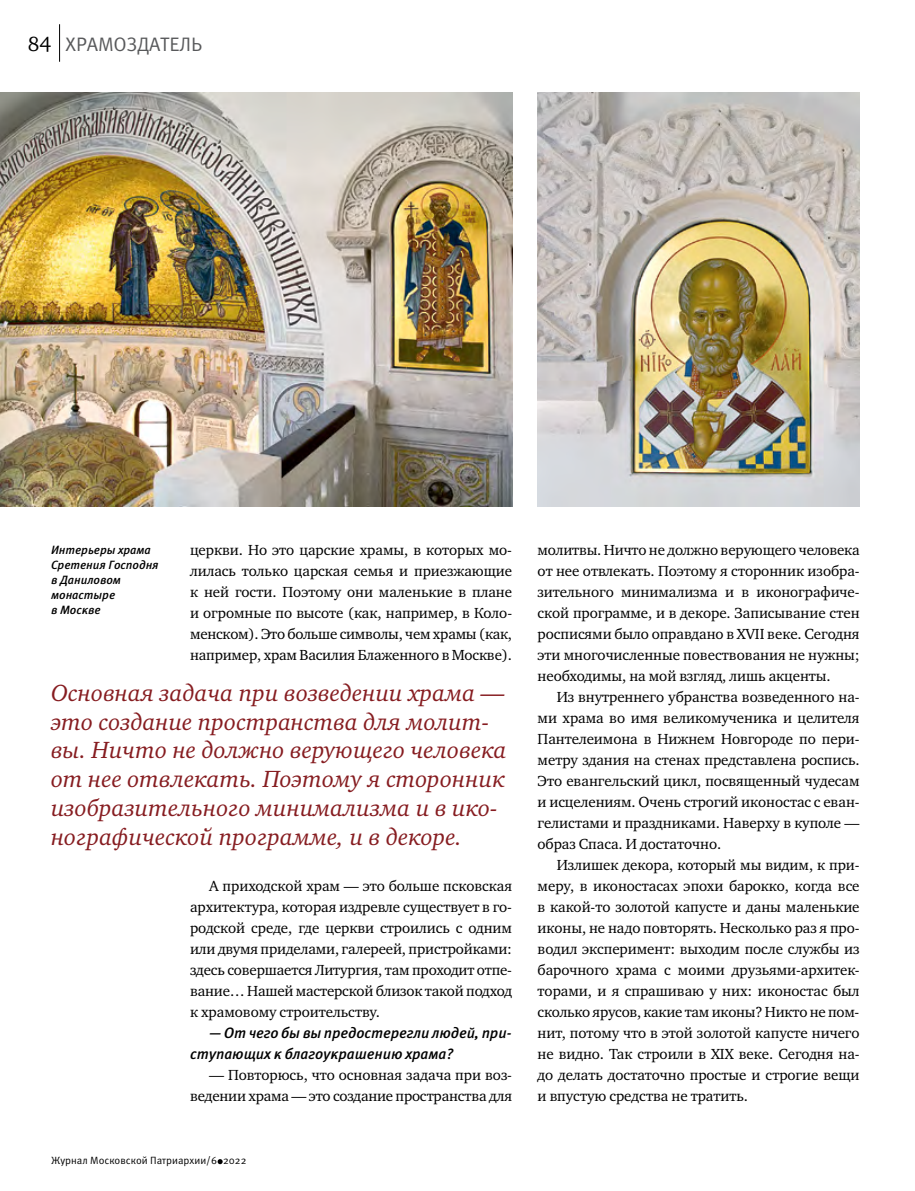
<style>
.page{position:relative;width:915px;height:1191px;background:#fff}
.page>*{position:absolute;margin:0;border:0;box-sizing:border-box;transform-origin:0 0}
.t1{font:italic 24px/28.8px "Charter ITC";color:#861c20}
.t2{font:19.5px "Meta Pro";letter-spacing:-.005em;color:#58595b}
.t3{font:15px/21px "Charter ITC";letter-spacing:-.005em;color:#000;text-align:justify}
.t4{font:italic 500 15px/21px "Meta Pro";letter-spacing:-.005em;color:#000}
.t5{font:italic 500 12px/15px "Meta Pro";letter-spacing:-.005em;color:#000}
.t6{font:10.5px "Meta Pro";color:#000}
.s1{font-family:"Charter ITC";font-size:21px;color:#000}
</style>
<div class="page">
<svg style="left:217px;top:1159px;width:5px;height:5px"></svg>
<hr style="left:59px;top:24px;width:1px;height:38px;background:#000">
<img style="left:0;top:93px;width:512px;height:413px">
<img style="left:537px;top:93px;width:322px;height:413px">
<h2 class="t2" style="left:28px;top:32px;width:176px"><span class="s1">84</span> ХРАМОЗДАТЕЛЬ</h2>
<p class="t5" style="left:51px;top:543px;width:109px">Интерьеры храма<br>Сретения Господня в Даниловом монастыре<br>в Москве</p>
<p class="t3" style="left:190px;top:539px;width:323px">церкви. Но это царские храмы, в которых мо&shy;лилась только царская семья и приезжающие к ней гости. Поэтому они маленькие в плане и огромные по высоте (как, например, в Коло&shy;менском). Это больше символы, чем храмы (как, например, храм Василия Блаженного в Москве).</p>
<h1 class="t1" style="left:51px;top:678px;width:457px">Основная задача при возведении храма — это создание пространства для молит&shy;вы. Ничто не должно верующего человека от нее отвлекать. Поэтому я сторонник изобразительного минимализма и в ико&shy;нографической программе, и в декоре.</h1>
<p class="t3" style="left:190px;top:875px;width:323px;text-indent:19px">А приходской храм — это больше псковская архитектура, которая издревле существует в го&shy;родской среде, где церкви строились с одним или двумя приделами, галереей, пристройками: здесь совершается Литургия, там проходит отпе&shy;вание… Нашей мастерской близок такой подход к храмовому строительству.</p>
<p class="t4" style="left:190px;top:1023px;width:323px;text-indent:19px">— От чего бы вы предостерегли людей, при&shy;ступающих к благоукрашению храма?</p>
<p class="t3" style="left:190px;top:1064px;width:323px;text-align:right">— Повторюсь, что основная задача при воз&shy;ведении храма — это создание пространства для</p>
<p class="t6" style="left:51px;top:1153px;width:197px">Журнал Московской Патриархии/6 2022</p>
<p class="t3" style="left:537px;top:539px;width:323px">молитвы. Ничто не должно верующего человека от нее отвлекать. Поэтому я сторонник изобра&shy;зительного минимализма и в иконографиче&shy;ской программе, и в декоре. Записывание стен росписями было оправдано в XVII веке. Сегодня эти многочисленные повествования не нужны; необходимы, на мой взгляд, лишь акценты.</p>
<p class="t3" style="left:537px;top:686px;width:323px;text-indent:19px">Из внутреннего убранства возведенного на&shy;ми храма во имя великомученика и целителя Пантелеимона в Нижнем Новгороде по пери&shy;метру здания на стенах представлена роспись.<br>Это евангельский цикл, посвященный чудесам и исцелениям. Очень строгий иконостас с еван&shy;гелистами и праздниками. Наверху в куполе — образ Спаса. И достаточно.</p>
<p class="t3" style="left:537px;top:854px;width:323px;text-indent:19px">Излишек декора, который мы видим, к при&shy;меру, в иконостасах эпохи барокко, когда все в какой-то золотой капусте и даны маленькие иконы, не надо повторять. Несколько раз я про&shy;водил эксперимент: выходим после службы из барочного храма с моими друзьями-архитек&shy;торами, и я спрашиваю у них: иконостас был сколько ярусов, какие там иконы? Никто не пом&shy;нит, потому что в этой золотой капусте ничего не видно. Так строили в XIX веке. Сегодня на&shy;до делать достаточно простые и строгие вещи и впустую средства не тратить.</p>
</div>
